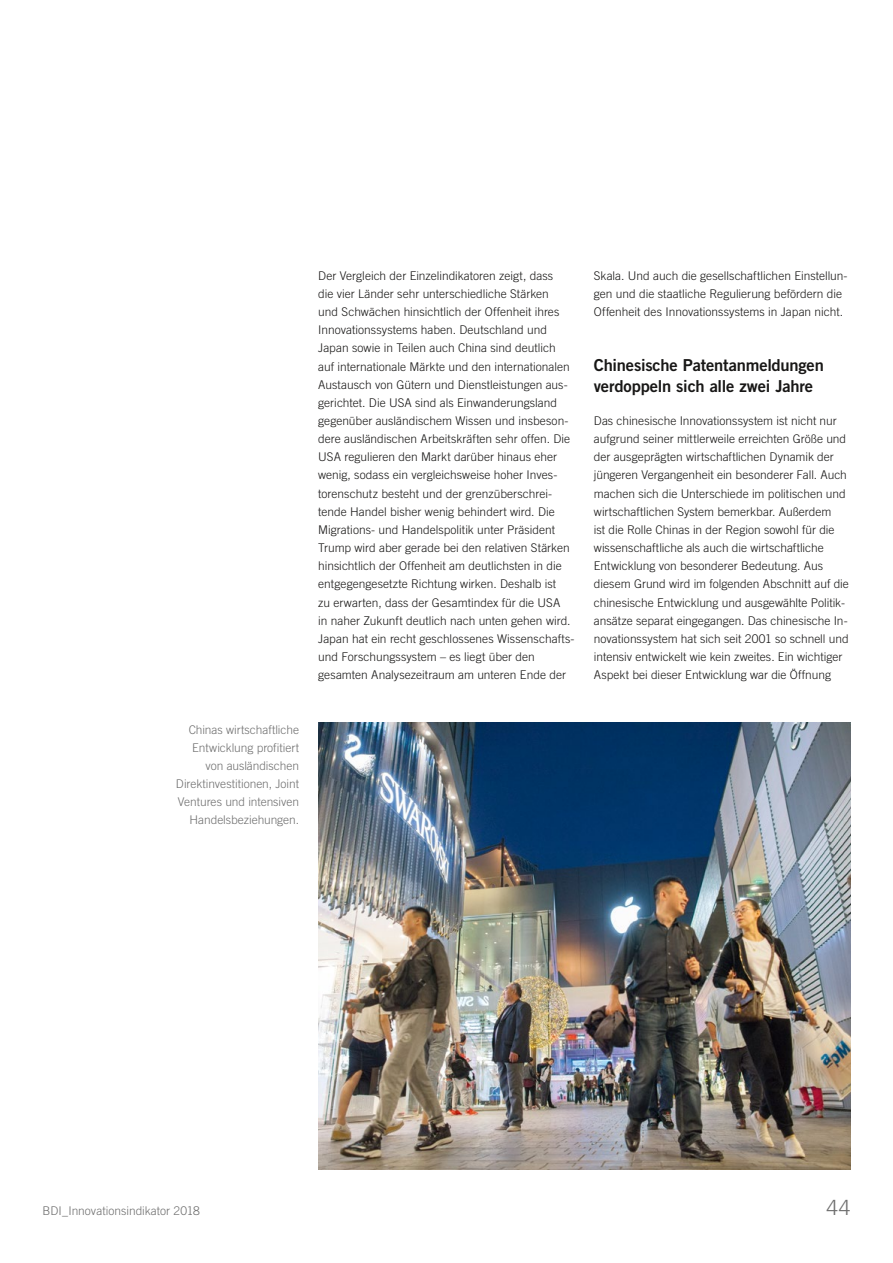
<style>
.page{position:relative;width:893px;height:1263px;background:#fff}
.page>*{position:absolute;margin:0;border:0;box-sizing:border-box;transform-origin:0 0}
.t1{font:300 21px "Trade Gothic LT Std";color:#6e6e6e}
.Zwiti_11_pt{font:16.5px/21px "Trade Gothic LT Std Bd 2";letter-spacing:-.01em;color:#181716}
.Fließtext_8pt{font:300 12px/18.1px "Trade Gothic LT Std";color:#181716}
.BU_8pt{font:300 12px/18.1px "Trade Gothic LT Std";letter-spacing:-.005em;color:#6e6e6e;text-align:right}
</style>
<div class="page">
<img style="left:318px;top:723px;width:533px;height:446px">
<p class="BU_8pt" style="left:176px;top:720px;width:125px">Chinas wirtschaftliche<br>Entwicklung profitiert von ausländischen<br>Direktinvestitionen, Joint<br>Ventures und intensiven<br>Handelsbeziehungen.</p>
<p class="Fließtext_8pt" style="left:318px;top:266px;width:258px">Der Vergleich der Einzelindikatoren zeigt, dass<br>die vier Länder sehr unterschiedliche Stärken<br>und Schwächen hinsichtlich der Offenheit ihres Innovationssystems haben. Deutschland und Japan sowie in Teilen auch China sind deutlich auf internationale Märkte und den internationalen Austausch von Gütern und Dienstleistungen aus&shy;gerichtet. Die USA sind als Einwanderungsland gegenüber ausländischem Wissen und insbeson&shy;dere ausländischen Arbeitskräften sehr offen. Die USA regulieren den Markt darüber hinaus eher wenig, sodass ein vergleichsweise hoher Inves&shy;torenschutz besteht und der grenzüberschrei&shy;tende Handel bisher wenig behindert wird. Die Migrations- und Handelspolitik unter Präsident Trump wird aber gerade bei den relativen Stärken hinsichtlich der Offenheit am deutlichsten in die entgegengesetzte Richtung wirken. Deshalb ist<br>zu erwarten, dass der Gesamtindex für die USA<br>in naher Zukunft deutlich nach unten gehen wird.<br>Japan hat ein recht geschlossenes Wissenschafts&shy;und Forschungssystem – es liegt über den gesamten Analysezeitraum am unteren Ende der</p>
<p class="Fließtext_8pt" style="left:594px;top:266px;width:255px">Skala. Und auch die gesellschaftlichen Einstellun&shy;gen und die staatliche Regulierung befördern die<br>Offenheit des Innovationssystems in Japan nicht.</p>
<p class="Zwiti_11_pt" style="left:594px;top:354px;width:231px">Chinesische Patentanmeldungen verdoppeln sich alle zwei Jahre</p>
<p class="Fließtext_8pt" style="left:594px;top:411px;width:256px">Das chinesische Innovationssystem ist nicht nur aufgrund seiner mittlerweile erreichten Größe und der ausgeprägten wirtschaftlichen Dynamik der jüngeren Vergangenheit ein besonderer Fall. Auch machen sich die Unterschiede im politischen und wirtschaftlichen System bemerkbar. Außerdem<br>ist die Rolle Chinas in der Region sowohl für die wissenschaftliche als auch die wirtschaftliche Entwicklung von besonderer Bedeutung. Aus diesem Grund wird im folgenden Abschnitt auf die chinesische Entwicklung und ausgewählte Politik&shy;ansätze separat eingegangen. Das chinesische In&shy;novationssystem hat sich seit 2001 so schnell und intensiv entwickelt wie kein zweites. Ein wichtiger Aspekt bei dieser Entwicklung war die Öffnung</p>
<p class="BU_8pt" style="left:43px;top:1201px;width:159px">BDI_Innovationsindikator 2018</p>
<h1 class="t1" style="left:826px;top:1194px;width:25px">44</h1>
</div>
